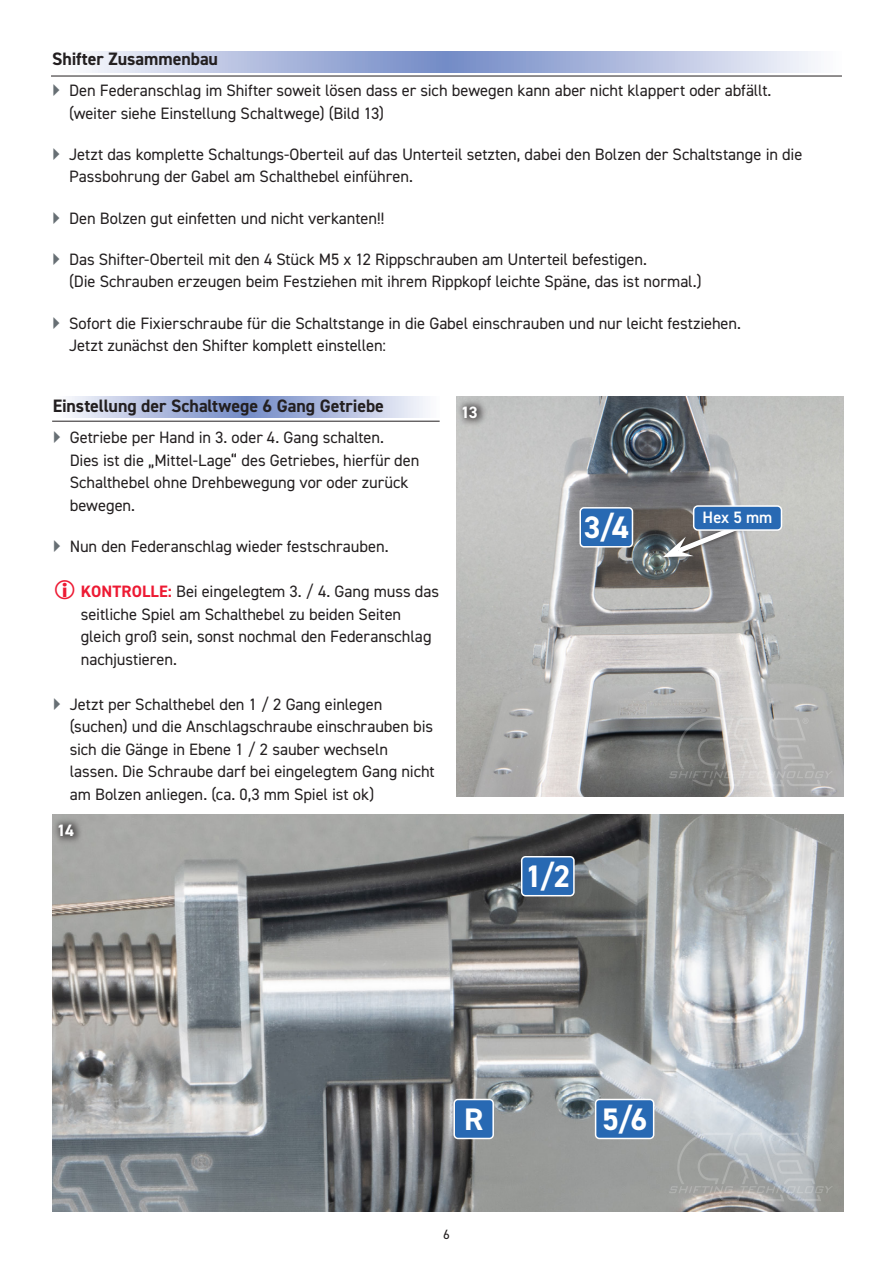
<style>
.page{position:relative;width:893px;height:1263px;background:#fff}
.page>*{position:absolute;margin:0;border:0;box-sizing:border-box;transform-origin:0 0}
.Fliesstext_normal_ohne_Abstand{font:700 31.2px "DIN2014";color:#fff}
.Inhaltsüberschrift{font:700 18px "DIN2014";letter-spacing:-.005em;color:#231f20}
.Fliesstext_normal_ohne_Abstand-2{font:16.5px/22.5px "DIN2014";letter-spacing:-.005em;color:#231f20}
.Fliesstext_normal_ohne_Abstand-3{font:600 16.5px "DIN2014";color:#fff}
.Fliesstext_normal_ohne_Abstand-4{font:700 16.5px "DIN2014";color:#fff}
.t1{font:13.5px "DIN2014";color:#231f20}
.s1{font-weight:700;color:#ed1a33}
</style>
<div class="page">
<img style="left:457px;top:396px;width:387px;height:401px">
<img style="left:53px;top:814px;width:791px;height:398px">
<div style="left:456px;top:398px;width:32px;height:29px;background:#231f20;opacity:.68"></div>
<div style="left:52px;top:816px;width:33px;height:29px;background:#231f20;opacity:.68"></div>
<svg style="left:669px;top:718px;width:164px;height:68px;background:#a5a5a4"></svg>
<svg style="left:669px;top:1132px;width:164px;height:69px;background:#abaeaf"></svg>
<div style="left:659px;top:519px;width:89px;height:44px;background:#231f20;opacity:.75"></div>
<svg style="left:663px;top:519px;width:85px;height:38px"></svg>
<div style="left:694px;top:506px;width:87px;height:24px;background:#2869b3;border-radius:4px"></div>
<div style="left:693px;top:505px;width:89px;height:26px;border:2px solid #fff;border-radius:4px"></div>
<div style="left:580px;top:508px;width:52px;height:39px;background:#2869b3;border-radius:4px"></div>
<div style="left:579px;top:507px;width:54px;height:40px;border:2px solid #fff;border-radius:4px"></div>
<div style="left:522px;top:857px;width:52px;height:39px;background:#2869b3;border-radius:4px"></div>
<div style="left:521px;top:856px;width:54px;height:40px;border:2px solid #fff;border-radius:4px"></div>
<div style="left:596px;top:1099px;width:58px;height:39px;background:#2869b3;border-radius:4px"></div>
<div style="left:595px;top:1099px;width:59px;height:40px;border:2px solid #fff;border-radius:4px"></div>
<div style="left:454px;top:1099px;width:39px;height:39px;background:#2869b3;border-radius:4px"></div>
<div style="left:453px;top:1099px;width:41px;height:40px;border:2px solid #fff;border-radius:4px"></div>
<svg style="left:69px;top:396px;width:357px;height:21px;background:#b1bddf"></svg>
<svg style="left:86px;top:51px;width:729px;height:21px;background:#b1bddf"></svg>
<hr style="left:52px;top:421px;width:388px;height:1px;background:#231f20">
<hr style="left:51px;top:76px;width:791px;height:1px;background:#231f20">
<p class="Inhaltsüberschrift" style="left:52px;top:47px;width:167px">Shifter Zusammenbau</p>
<p class="Fliesstext_normal_ohne_Abstand-2" style="left:69px;top:79px;width:704px">Den Federanschlag im Shifter soweit lösen dass er sich bewegen kann aber nicht klappert oder abfällt. (weiter siehe Einstellung Schaltwege) (Bild 13)</p>
<p class="Fliesstext_normal_ohne_Abstand-2" style="left:69px;top:143px;width:735px">Jetzt das komplette Schaltungs-Oberteil auf das Unterteil setzten, dabei den Bolzen der Schaltstange in die<br>Passbohrung der Gabel am Schalthebel einführen.</p>
<p class="Fliesstext_normal_ohne_Abstand-2" style="left:69px;top:206px;width:317px">Den Bolzen gut einfetten und nicht verkanten!!</p>
<p class="Fliesstext_normal_ohne_Abstand-2" style="left:69px;top:248px;width:634px">Das Shifter-Oberteil mit den 4 Stück M5 x 12 Rippschrauben am Unterteil befestigen.<br>(Die Schrauben erzeugen beim Festziehen mit ihrem Rippkopf leichte Späne, das ist normal.)</p>
<p class="Fliesstext_normal_ohne_Abstand-2" style="left:69px;top:311px;width:673px">Sofort die Fixierschraube für die Schaltstange in die Gabel einschrauben und nur leicht festziehen.<br>Jetzt zunächst den Shifter komplett einstellen:</p>
<p class="Inhaltsüberschrift" style="left:53px;top:394px;width:333px">Einstellung der Schaltwege 6 Gang Getriebe</p>
<p class="Fliesstext_normal_ohne_Abstand-2" style="left:70px;top:426px;width:351px">Getriebe per Hand in 3. oder 4. Gang schalten.<br>Dies ist die „Mittel-Lage“ des Getriebes, hierfür den Schalthebel ohne Drehbewegung vor oder zurück bewegen.</p>
<p class="Fliesstext_normal_ohne_Abstand-2" style="left:70px;top:535px;width:320px">Nun den Federanschlag wieder festschrauben.</p>
<p class="Fliesstext_normal_ohne_Abstand-2" style="left:81px;top:580px;width:360px"><span class="s1">KONTROLLE:</span> Bei eingelegtem 3. / 4. Gang muss das seitliche Spiel am Schalthebel zu beiden Seiten gleich groß sein, sonst nochmal den Federanschlag nachjustieren.</p>
<p class="Fliesstext_normal_ohne_Abstand-2" style="left:70px;top:692px;width:367px">Jetzt per Schalthebel den 1 / 2 Gang einlegen (suchen) und die Anschlagschraube einschrauben bis sich die Gänge in Ebene 1 / 2 sauber wechseln lassen. Die Schraube darf bei eingelegtem Gang nicht am Bolzen anliegen. (ca. 0,3 mm Spiel ist ok)</p>
<p class="Fliesstext_normal_ohne_Abstand-4" style="left:57px;top:820px;width:19px">14</p>
<p class="Fliesstext_normal_ohne_Abstand-4" style="left:461px;top:402px;width:18px">13</p>
<p class="Fliesstext_normal_ohne_Abstand" style="left:584px;top:507px;width:47px">3/4</p>
<p class="Fliesstext_normal_ohne_Abstand" style="left:525px;top:856px;width:47px">1/2</p>
<p class="Fliesstext_normal_ohne_Abstand-3" style="left:703px;top:507px;width:71px">Hex 5 mm</p>
<p class="Fliesstext_normal_ohne_Abstand" style="left:464px;top:1098px;width:21px">R</p>
<p class="Fliesstext_normal_ohne_Abstand" style="left:602px;top:1098px;width:47px">5/6</p>
<p class="t1" style="left:443px;top:1226px;width:8px">6</p>
</div>
